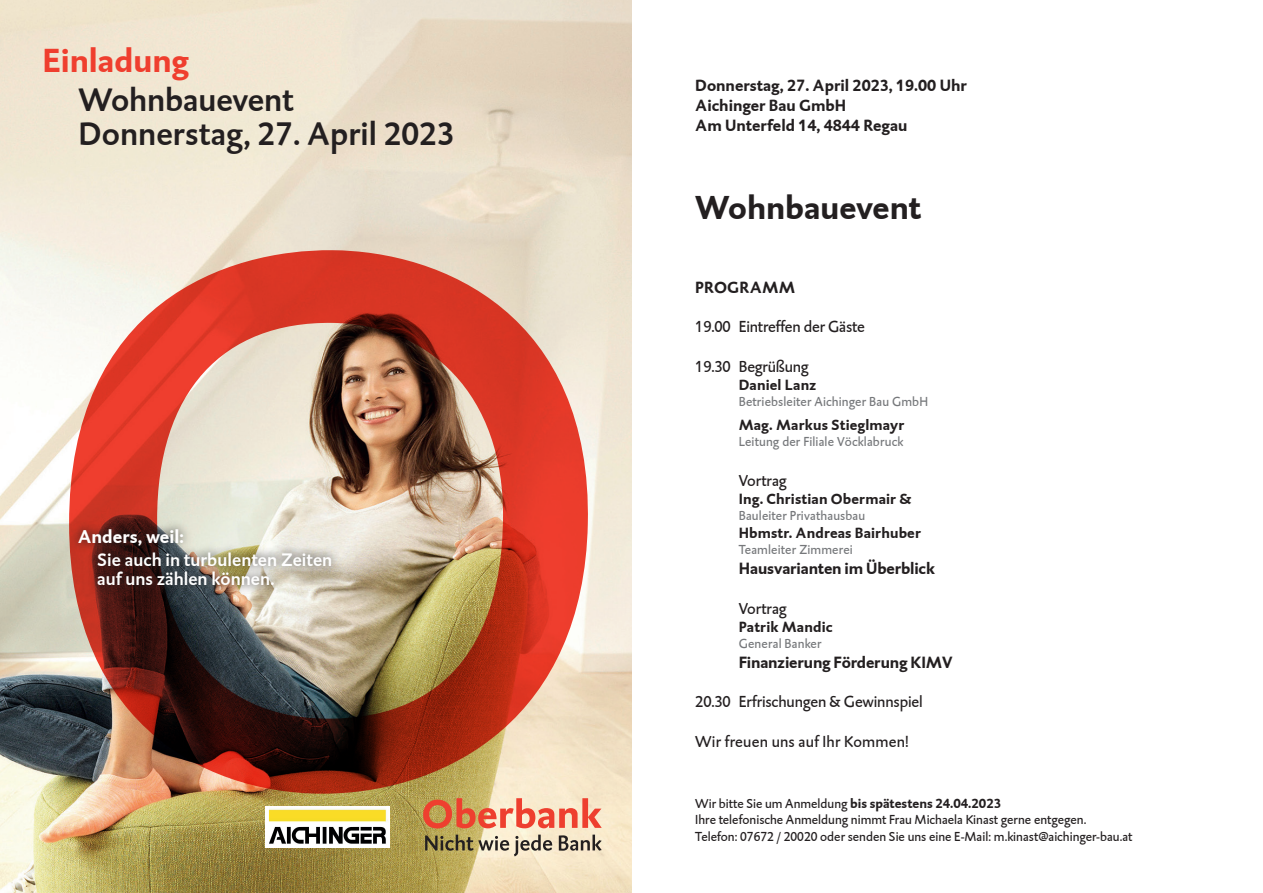
<style>
.page{position:relative;width:1263px;height:893px;background:#fff}
.page>*{position:absolute;margin:0;border:0;box-sizing:border-box;transform-origin:0 0}
.t1{font:33.75px/34.5px "DTL Caspari T Medium";color:#231f20}
.t2{font:700 33.75px "DTL Caspari T";color:#ef3e2e}
.t3{font:700 33.6px "DTL Caspari T";color:#231f20}
.t4{font:18.75px/19.5px "DTL Caspari T Medium";color:#fff}
.t5{font:700 18.75px "DTL Caspari T";color:#fff}
.t6{font:700 16.5px/19.8px "DTL Caspari T";letter-spacing:-.005em;color:#231f20}
.t7{font:16.5px "DTL Caspari T";letter-spacing:-.01em;color:#231f20}
.t8{font:16.5px "DTL Caspari T";letter-spacing:.01em;color:#231f20}
.t9{font:700 15px "DTL Caspari T";letter-spacing:.01em;color:#231f20}
.t10{font:13.5px/16.2px "DTL Caspari T";color:#231f20}
.t11{font:13.5px "DTL Caspari T";letter-spacing:.01em;color:#76787b}
.s1{font-weight:700}
</style>
<div class="page">
<img style="left:0;top:0;width:631px;height:893px">
<img style="left:69px;top:250px;width:519px;height:544px">
<svg style="left:69px;top:520px;width:273px;height:76px;background:#9a8377"></svg>
<svg style="left:423px;top:798px;width:179px;height:30px;background:#e89776"></svg>
<svg style="left:425px;top:835px;width:177px;height:21px;background:#b3a787"></svg>
<img style="left:266px;top:807px;width:123px;height:40px">
<h1 class="t2" style="left:43px;top:38px;width:148px">Einladung</h1>
<h1 class="t1" style="left:79px;top:82px;width:377px">Wohnbauevent<br>Donnerstag, 27. April 2023</h1>
<h3 class="t5" style="left:78px;top:524px;width:108px">Anders, weil:</h3>
<h3 class="t4" style="left:97px;top:550px;width:236px">Sie auch in turbulenten Zeiten auf uns zählen können.</h3>
<p class="t6" style="left:695px;top:75px;width:273px">Donnerstag, 27. April 2023, 19.00 Uhr<br>Aichinger Bau GmbH<br>Am Unterfeld 14, 4844 Regau</p>
<h2 class="t3" style="left:695px;top:185px;width:228px">Wohnbauevent</h2>
<p class="t6" style="left:695px;top:277px;width:101px">PROGRAMM</p>
<p class="t7" style="left:695px;top:317px;width:171px">19.00 Eintreffen der Gäste</p>
<p class="t7" style="left:695px;top:356px;width:115px">19.30 Begrüßung</p>
<p class="t9" style="left:739px;top:375px;width:79px">Daniel Lanz</p>
<p class="t11" style="left:739px;top:393px;width:191px">Betriebsleiter Aichinger Bau GmbH</p>
<p class="t9" style="left:739px;top:415px;width:167px">Mag. Markus Stieglmayr</p>
<p class="t11" style="left:739px;top:433px;width:166px">Leitung der Filiale Vöcklabruck</p>
<p class="t7" style="left:739px;top:470px;width:49px">Vortrag</p>
<p class="t9" style="left:739px;top:489px;width:174px">Ing. Christian Obermair &amp;</p>
<p class="t11" style="left:739px;top:507px;width:128px">Bauleiter Privathausbau</p>
<p class="t9" style="left:739px;top:523px;width:184px">Hbmstr. Andreas Bairhuber</p>
<p class="t11" style="left:739px;top:541px;width:115px">Teamleiter Zimmerei</p>
<p class="t6" style="left:739px;top:558px;width:198px">Hausvarianten im Überblick</p>
<p class="t7" style="left:739px;top:598px;width:49px">Vortrag</p>
<p class="t9" style="left:739px;top:616px;width:95px">Patrik Mandic</p>
<p class="t11" style="left:739px;top:635px;width:84px">General Banker</p>
<p class="t6" style="left:739px;top:652px;width:215px">Finanzierung Förderung KIMV</p>
<p class="t7" style="left:695px;top:692px;width:229px">20.30 Erfrischungen &amp; Gewinnspiel</p>
<p class="t8" style="left:695px;top:731px;width:215px">Wir freuen uns auf Ihr Kommen!</p>
<p class="t10" style="left:695px;top:795px;width:439px">Wir bitte Sie um Anmeldung <span class="s1">bis spätestens 24.04.2023<br></span>Ihre telefonische Anmeldung nimmt Frau Michaela Kinast gerne entgegen.<br>Telefon: 07672 / 20020 oder senden Sie uns eine E-Mail: m.kinast@aichinger-bau.at</p>
</div>
